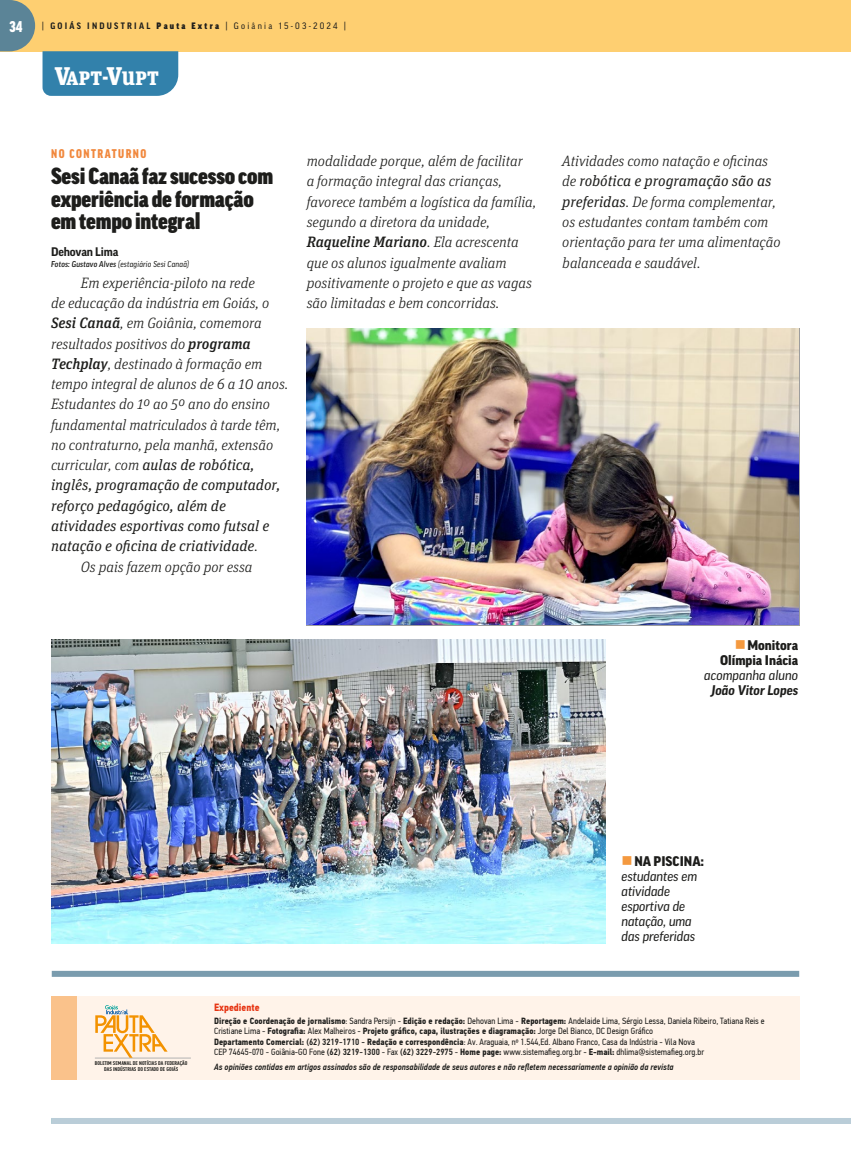
<style>
.page{position:relative;width:851px;height:1149px;background:#fff}
.page>*{position:absolute;margin:0;border:0;box-sizing:border-box;transform-origin:0 0}
.t1{font:22.5px/22.5px "Good Pro Narr Ultra";letter-spacing:-.01em;color:#1d1d1b}
.t2{font:900 19.5px "Unit Slab Pro";letter-spacing:.015em;color:#fff}
.t3{font:italic 300 15px/20.2px "Unit Slab Pro";color:#1d1d1b}
.t4{font:italic 15px "Unit Slab Pro";color:#1d1d1b}
.t5{font:900 condensed 15px "Good Pro";color:#fff}
.t6{font:italic 13.5px/15px "Good Pro News";letter-spacing:-.01em;color:#1d1d1b}
.t7{font:900 13.5px/15px "Good Pro";color:#1d1d1b;text-align:right}
.t8{font:italic 700 13.5px "Good Pro";color:#1d1d1b}
.t9{font:900 condensed 13.5px "Good Headline Pro";letter-spacing:.11em;color:#f1883d}
.t10{font:700 12px "Good Pro";letter-spacing:-.01em;color:#1d1d1b}
.t11{font:700 10.5px "PF Din Text Cond Pro";color:#e63412}
.t12{font:9px/10.5px "PF Din Text Cond Pro";color:#1d1d1b}
.t13{font:italic 500 9px "PF Din Text Cond Pro";color:#1d1d1b}
.t14{font:9px "Good Pro Narr News";letter-spacing:.25em;color:#1d1d1b}
.t15{font:italic 8.25px "Good Pro News";letter-spacing:.015em;color:#1d1d1b;scale:.93 1}
.t16{font:500 5.4px/6.6px "PF Din Text Comp Pro";color:#1d1d1b;text-align:center;scale:1.13 1}
.s1{font-family:"Good Pro Narr";font-weight:700}
.s2{font-family:"Good Pro Narr Ultra"}
.s3{font-size:25.5px}
.s4{font-family:"Good Pro";font-weight:500}
.s5{font-weight:500}
.s6{font-weight:300}
.s7{font-weight:400}
.s8{font-weight:700}
</style>
<div class="page">
<div style="left:0;top:0;width:850px;height:51px;background:#fecf71"></div>
<div style="left:51px;top:1117px;width:799px;height:6px;background:#bacdd8"></div>
<svg style="left:0;top:0;width:35px;height:51px"></svg>
<div style="left:42px;top:51px;width:136px;height:45px;background:#3281ab"></div>
<div style="left:52px;top:970px;width:747px;height:6px;background:#7a9cae"></div>
<div style="left:51px;top:995px;width:748px;height:84px;background:#fff3e9"></div>
<hr style="left:95px;top:1057px;width:96px;height:1px;background:#b2b2b2">
<div style="left:51px;top:995px;width:26px;height:84px;background:#fac28b"></div>
<svg style="left:95px;top:1005px;width:72px;height:52px"></svg>
<img style="left:306px;top:328px;width:492px;height:296px">
<img style="left:52px;top:639px;width:553px;height:303px">
<p class="t5" style="left:9px;top:18px;width:15px">34</p>
<p class="t14" style="left:42px;top:21px;width:305px">| <span class="s1">GOIÁS INDUSTRIAL</span> <span class="s2">Pauta Extra</span> | Goiânia 15-03-2024 |</p>
<h2 class="t2" style="left:54px;top:63px;width:106px"><span class="s3">V</span>APT-<span class="s3">V</span>UPT</h2>
<p class="t9" style="left:51px;top:147px;width:97px">NO CONTRATURNO</p>
<h1 class="t1" style="left:51px;top:165px;width:223px">Sesi Canaã faz sucesso com experiência de formação em tempo integral</h1>
<p class="t10" style="left:51px;top:244px;width:69px">Dehovan Lima</p>
<p class="t15" style="left:51px;top:259px;width:150px"><span class="s4">Fotos: Gustavo Alves</span> (estagiário Sesi Canaã)</p>
<p class="t3" style="left:81px;top:272px;width:175px">Em experiência‑piloto na rede</p>
<p class="t3" style="left:51px;top:292px;width:220px">de educação da indústria em Goiás, o</p>
<p class="t3" style="left:51px;top:312px;width:212px"><span class="s5">Sesi Canaã</span>, em Goiânia, comemora</p>
<p class="t3" style="left:51px;top:332px;width:201px">resultados positivos do <span class="s5">programa</span></p>
<p class="t3" style="left:51px;top:353px;width:213px"><span class="s5">Techplay</span>, destinado à formação em</p>
<p class="t3" style="left:51px;top:373px;width:239px">tempo integral de alunos de 6 a 10 anos.</p>
<p class="t3" style="left:51px;top:393px;width:220px">Estudantes do 1º ao 5º ano do ensino</p>
<p class="t3" style="left:51px;top:413px;width:231px">fundamental matriculados à tarde têm,</p>
<p class="t3" style="left:51px;top:434px;width:223px">no contraturno, pela manhã, extensão</p>
<p class="t4" style="left:51px;top:455px;width:205px"><span class="s6">curricular, com</span> aulas de robótica,</p>
<p class="t4" style="left:51px;top:475px;width:231px">inglês, programação de computador,</p>
<p class="t4" style="left:51px;top:495px;width:176px">reforço pedagógico, além de</p>
<p class="t4" style="left:51px;top:515px;width:220px">atividades esportivas como futsal e</p>
<p class="t4" style="left:51px;top:536px;width:208px">natação e oficina de criatividade<span class="s6">.</span></p>
<p class="t3" style="left:81px;top:555px;width:173px">Os pais fazem opção por essa</p>
<p class="t3" style="left:306px;top:150px;width:231px">modalidade porque, além de facilitar<br>a formação integral das crianças, favorece também a logística da família, segundo a diretora da unidade, <span class="s5">Raqueline Mariano</span>. Ela acrescenta que os alunos igualmente avaliam positivamente o projeto e que as vagas são limitadas e bem concorridas.</p>
<p class="t3" style="left:562px;top:150px;width:220px">Atividades como natação e oficinas de <span class="s7">robótica e programação são as preferidas</span>. De forma complementar, os estudantes contam também com orientação para ter uma alimentação balanceada e saudável.</p>
<p class="t7" style="left:720px;top:637px;width:80px">Monitora<br>Olímpia Inácia</p>
<p class="t6" style="left:704px;top:667px;width:96px">acompanha aluno</p>
<p class="t8" style="left:711px;top:682px;width:88px">João Vitor Lopes</p>
<p class="t11" style="left:214px;top:1000px;width:47px">Expediente</p>
<p class="t7" style="left:634px;top:853px;width:71px">NA PISCINA:</p>
<p class="t6" style="left:621px;top:868px;width:77px">estudantes em atividade esportiva de natação, uma das preferidas</p>
<p class="t16" style="left:95px;top:1059px;width:83px">BOLETIM SEMANAL DE NOTÍCIAS DA FEDERAÇÃO<br>DAS INDÚSTRIAS DO ESTADO DE GOIÁS</p>
<p class="t12" style="left:214px;top:1015px;width:552px"><span class="s8">Direção e Coordenação de jornalismo</span>: Sandra Persijn - <span class="s8">Edição e redação:</span> Dehovan Lima - <span class="s8">Reportagem:</span> Andelaide Lima, Sérgio Lessa, Daniela Ribeiro, Tatiana Reis e Cristiane Lima - <span class="s8">Fotografia:</span> Alex Malheiros - <span class="s8">Projeto gráfico, capa, ilustrações e diagramação:</span> Jorge Del Bianco, DC Design Gráfico<br><span class="s8">Departamento Comercial:</span> <span class="s5">(62) 3219-1710 -</span> <span class="s8">Redação e correspondência</span>: Av. Araguaia, nº 1.544,Ed. Albano Franco, Casa da Indústria - Vila Nova<br>CEP 74645-070 - Goiânia-GO Fone <span class="s5">(62) 3219-1300</span> - Fax <span class="s5">(62) 3229-2975</span> - <span class="s8">Home page:</span> www.sistemafieg.org.br - <span class="s8">E-mail:</span> dhlima@sistemafieg.org.br</p>
<p class="t13" style="left:214px;top:1061px;width:461px">As opiniões contidas em artigos assinados são de responsabilidade de seus autores e não refletem necessariamente a opinião da revista</p>
</div>
